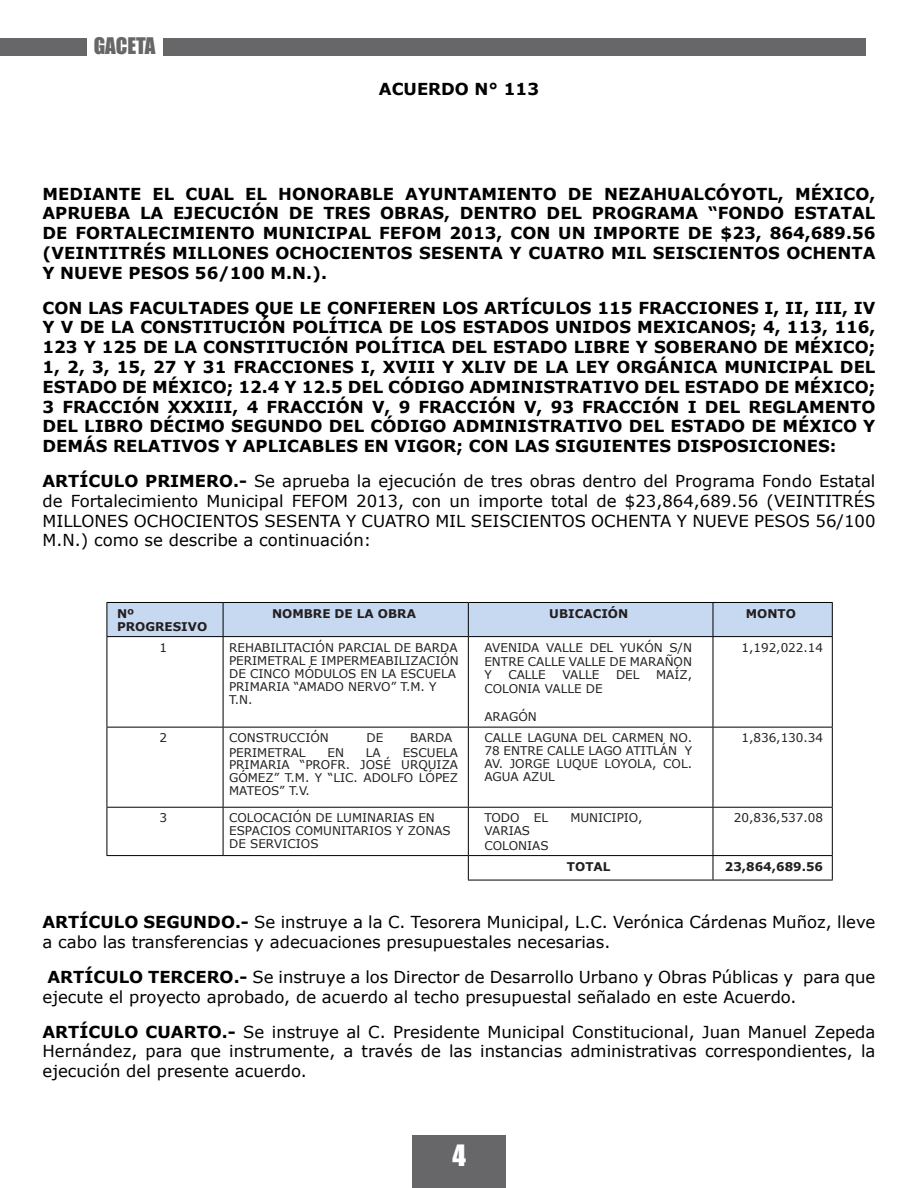
<style>
.page{position:relative;width:918px;height:1188px;background:#fff}
.page>*{position:absolute;margin:0;border:0;box-sizing:border-box;transform-origin:0 0}
.t1{font:27px "Impact";color:#fff}
.t2{font:21px "Impact";color:#67676a}
.No_Spacing{font:700 16.5px/19.8px "Verdana";color:#000;text-align:justify}
.No_Spacing-2{font:16.5px/19.8px "Verdana";color:#000;text-align:justify}
.t3{font:12px/12.9px "Verdana";color:#231f20;text-align:justify}
.t4{font:700 12px/12.9px "Verdana";color:#231f20}
.s1{font-weight:700}
</style>
<div class="page">
<div style="left:0;top:38px;width:87px;height:18px;background:#67676a"></div>
<div style="left:163px;top:38px;width:703px;height:18px;background:#67676a"></div>
<div style="left:412px;top:1135px;width:94px;height:53px;background:#67676a"></div>
<div style="left:108px;top:603px;width:724px;height:33px;background:#c6d9f1"></div>
<hr style="left:107px;top:603px;width:1px;height:33px;background:#000">
<hr style="left:107px;top:637px;width:1px;height:90px;background:#000">
<hr style="left:107px;top:728px;width:1px;height:79px;background:#000">
<hr style="left:107px;top:808px;width:1px;height:47px;background:#000">
<hr style="left:223px;top:603px;width:1px;height:33px;background:#000">
<hr style="left:468px;top:603px;width:1px;height:33px;background:#000">
<hr style="left:713px;top:603px;width:1px;height:33px;background:#000">
<hr style="left:832px;top:603px;width:1px;height:33px;background:#000">
<hr style="left:223px;top:637px;width:1px;height:90px;background:#000">
<hr style="left:468px;top:637px;width:1px;height:90px;background:#000">
<hr style="left:713px;top:637px;width:1px;height:90px;background:#000">
<hr style="left:832px;top:637px;width:1px;height:90px;background:#000">
<hr style="left:223px;top:728px;width:1px;height:79px;background:#000">
<hr style="left:468px;top:728px;width:1px;height:79px;background:#000">
<hr style="left:713px;top:728px;width:1px;height:79px;background:#000">
<hr style="left:832px;top:728px;width:1px;height:79px;background:#000">
<hr style="left:223px;top:808px;width:1px;height:47px;background:#000">
<hr style="left:468px;top:808px;width:1px;height:47px;background:#000">
<hr style="left:713px;top:808px;width:1px;height:47px;background:#000">
<hr style="left:832px;top:808px;width:1px;height:47px;background:#000">
<hr style="left:107px;top:602px;width:116px;height:1px;background:#000">
<hr style="left:223px;top:602px;width:245px;height:1px;background:#000">
<hr style="left:468px;top:602px;width:245px;height:1px;background:#000">
<hr style="left:713px;top:602px;width:120px;height:1px;background:#000">
<hr style="left:107px;top:636px;width:116px;height:1px;background:#000">
<hr style="left:223px;top:636px;width:245px;height:1px;background:#000">
<hr style="left:468px;top:636px;width:245px;height:1px;background:#000">
<hr style="left:713px;top:636px;width:120px;height:1px;background:#000">
<hr style="left:107px;top:727px;width:116px;height:1px;background:#000">
<hr style="left:223px;top:727px;width:245px;height:1px;background:#000">
<hr style="left:468px;top:727px;width:245px;height:1px;background:#000">
<hr style="left:713px;top:727px;width:120px;height:1px;background:#000">
<hr style="left:107px;top:807px;width:116px;height:1px;background:#000">
<hr style="left:223px;top:807px;width:245px;height:1px;background:#000">
<hr style="left:468px;top:807px;width:245px;height:1px;background:#000">
<hr style="left:713px;top:807px;width:120px;height:1px;background:#000">
<hr style="left:107px;top:855px;width:116px;height:1px;background:#000">
<hr style="left:223px;top:855px;width:245px;height:1px;background:#000">
<hr style="left:468px;top:855px;width:245px;height:1px;background:#000">
<hr style="left:713px;top:855px;width:120px;height:1px;background:#000">
<hr style="left:468px;top:880px;width:245px;height:1px;background:#000">
<hr style="left:713px;top:880px;width:120px;height:1px;background:#000">
<svg style="left:468px;top:856px;width:1px;height:24px"></svg>
<svg style="left:713px;top:856px;width:1px;height:24px"></svg>
<svg style="left:832px;top:856px;width:1px;height:24px"></svg>
<p class="t2" style="left:94px;top:30px;width:63px">GACETA</p>
<p class="No_Spacing" style="left:379px;top:79px;width:162px">ACUERDO N° 113</p>
<p class="No_Spacing" style="left:43px;top:183px;width:834px">MEDIANTE EL CUAL EL HONORABLE AYUNTAMIENTO DE NEZAHUALCÓYOTL, MÉXICO, APRUEBA LA EJECUCIÓN DE TRES OBRAS, DENTRO DEL PROGRAMA “FONDO ESTATAL DE FORTALECIMIENTO MUNICIPAL FEFOM 2013, CON UN IMPORTE DE $23, 864,689.56 (VEINTITRÉS MILLONES OCHOCIENTOS SESENTA Y CUATRO MIL SEISCIENTOS OCHENTA Y NUEVE PESOS 56/100 M.N.).</p>
<p class="No_Spacing" style="left:43px;top:297px;width:834px">CON LAS FACULTADES QUE LE CONFIEREN LOS ARTÍCULOS 115 FRACCIONES I, II, III, IV Y V DE LA CONSTITUCIÓN POLÍTICA DE LOS ESTADOS UNIDOS MEXICANOS; 4, 113, 116, 123 Y 125 DE LA CONSTITUCIÓN POLÍTICA DEL ESTADO LIBRE Y SOBERANO DE MÉXICO; 1, 2, 3, 15, 27 Y 31 FRACCIONES I, XVIII Y XLIV DE LA LEY ORGÁNICA MUNICIPAL DEL ESTADO DE MÉXICO; 12.4 Y 12.5 DEL CÓDIGO ADMINISTRATIVO DEL ESTADO DE MÉXICO; 3 FRACCIÓN XXXIII, 4 FRACCIÓN V, 9 FRACCIÓN V, 93 FRACCIÓN I DEL REGLAMENTO DEL LIBRO DÉCIMO SEGUNDO DEL CÓDIGO ADMINISTRATIVO DEL ESTADO DE MÉXICO Y DEMÁS RELATIVOS Y APLICABLES EN VIGOR; CON LAS SIGUIENTES DISPOSICIONES:</p>
<p class="No_Spacing-2" style="left:43px;top:471px;width:834px"><span class="s1">ARTÍCULO PRIMERO.-</span> Se aprueba la ejecución de tres obras dentro del Programa Fondo Estatal de Fortalecimiento Municipal FEFOM 2013, con un importe total de $23,864,689.56 (VEINTITRÉS MILLONES OCHOCIENTOS SESENTA Y CUATRO MIL SEISCIENTOS OCHENTA Y NUEVE PESOS 56/100<br>M.N.) como se describe a continuación:</p>
<p class="t4" style="left:117px;top:607px;width:92px">Nº<br>PROGRESIVO</p>
<p class="t4" style="left:272px;top:607px;width:145px">NOMBRE DE LA OBRA</p>
<p class="t4" style="left:549px;top:607px;width:81px">UBICACIÓN</p>
<p class="t4" style="left:746px;top:607px;width:52px">MONTO</p>
<p class="t3" style="left:159px;top:641px;width:9px">1</p>
<p class="t3" style="left:229px;top:641px;width:231px;text-align:left">REHABILITACIÓN PARCIAL DE BARDA<br>PERIMETRAL E IMPERMEABILIZACIÓN<br>DE CINCO MÓDULOS EN LA ESCUELA<br>PRIMARIA “AMADO NERVO” T.M. Y<br>T.N.</p>
<p class="t3" style="left:484px;top:640px;width:209px;line-height:13.8px">AVENIDA VALLE DEL YUKÓN S/N ENTRE CALLE VALLE DE MARAÑON Y</p>
<p class="t3" style="left:741px;top:641px;width:83px">1,192,022.14</p>
<p class="t3" style="left:508px;top:668px;width:39px">CALLE</p>
<p class="t3" style="left:562px;top:668px;width:39px">VALLE</p>
<p class="t3" style="left:616px;top:668px;width:25px">DEL</p>
<p class="t3" style="left:656px;top:668px;width:37px">MAÍZ,</p>
<p class="t3" style="left:484px;top:682px;width:120px">COLONIA VALLE DE</p>
<p class="t3" style="left:484px;top:710px;width:54px">ARAGÓN</p>
<p class="t3" style="left:159px;top:731px;width:9px">2</p>
<p class="t3" style="left:229px;top:731px;width:101px">CONSTRUCCIÓN</p>
<p class="t3" style="left:367px;top:731px;width:18px">DE</p>
<p class="t3" style="left:410px;top:731px;width:44px">BARDA</p>
<p class="t3" style="left:229px;top:746px;width:78px">PERIMETRAL</p>
<p class="t3" style="left:328px;top:746px;width:18px">EN</p>
<p class="t3" style="left:366px;top:746px;width:16px">LA</p>
<p class="t3" style="left:229px;top:746px;width:231px;text-indent:174px">ESCUELA PRIMARIA “PROFR. JOSÉ URQUIZA GÓMEZ” T.M. Y “LIC. ADOLFO LÓPEZ MATEOS” T.V.</p>
<p class="t3" style="left:484px;top:731px;width:209px">CALLE LAGUNA DEL CARMEN NO.<br>78 ENTRE CALLE LAGO ATITLÁN Y AV. JORGE LUQUE LOYOLA, COL.<br>AGUA AZUL</p>
<p class="t3" style="left:741px;top:731px;width:83px">1,836,130.34</p>
<p class="t3" style="left:159px;top:811px;width:9px">3</p>
<p class="t3" style="left:229px;top:811px;width:223px;text-align:left">COLOCACIÓN DE LUMINARIAS EN<br>ESPACIOS COMUNITARIOS Y ZONAS<br>DE SERVICIOS</p>
<p class="t3" style="left:484px;top:811px;width:65px">TODO EL</p>
<p class="t3" style="left:570px;top:811px;width:74px">MUNICIPIO,</p>
<p class="t3" style="left:484px;top:824px;width:47px">VARIAS</p>
<p class="t3" style="left:484px;top:839px;width:66px">COLONIAS</p>
<p class="t3" style="left:734px;top:811px;width:91px">20,836,537.08</p>
<p class="t4" style="left:567px;top:860px;width:45px">TOTAL</p>
<p class="t4" style="left:725px;top:860px;width:100px">23,864,689.56</p>
<p class="No_Spacing-2" style="left:43px;top:912px;width:834px"><span class="s1">ARTÍCULO SEGUNDO.-</span> Se instruye a la C. Tesorera Municipal, L.C. Verónica Cárdenas Muñoz, lleve a cabo las transferencias y adecuaciones presupuestales necesarias.</p>
<p class="No_Spacing-2" style="left:43px;top:967px;width:834px"><span class="s1">ARTÍCULO TERCERO.-</span> Se instruye a los Director de Desarrollo Urbano y Obras Públicas y para que ejecute el proyecto aprobado, de acuerdo al techo presupuestal señalado en este Acuerdo.</p>
<p class="No_Spacing-2" style="left:43px;top:1022px;width:834px"><span class="s1">ARTÍCULO CUARTO.-</span> Se instruye al C. Presidente Municipal Constitucional, Juan Manuel Zepeda Hernández, para que instrumente, a través de las instancias administrativas correspondientes, la ejecución del presente acuerdo.</p>
<h1 class="t1" style="left:452px;top:1134px;width:15px">4</h1>
</div>
